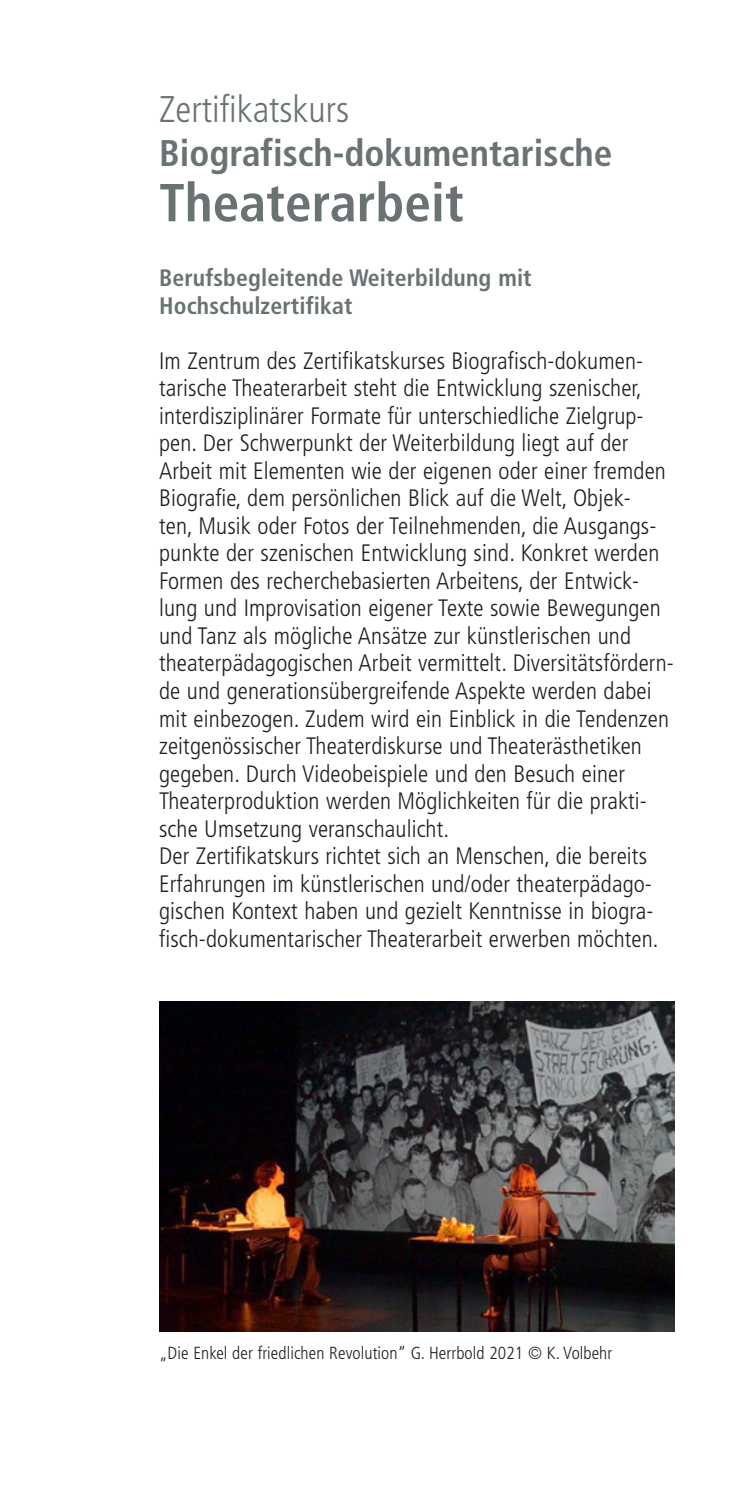
<style>
.page{position:relative;width:745px;height:1489px;background:#fff}
.page>*{position:absolute;margin:0;border:0;box-sizing:border-box;transform-origin:0 0}
.t1{font:700 condensed 53.5px "Frutiger LT Std";color:#697374}
.t2{font:700 condensed 37px "Frutiger LT Std";color:#697374}
.t3{font:300 condensed 37px "Frutiger LT Std";color:#697374}
.fliesstext_D{font:300 condensed 23.75px/27.5px "Frutiger LT Std";letter-spacing:.005em;color:#231f20}
.fliesstext_D_BLOCK{font:300 condensed 23.75px/27.5px "Frutiger LT Std";letter-spacing:.005em;color:#231f20}
.bold_grau{font:700 condensed 23.75px/27.5px "Frutiger LT Std";letter-spacing:.005em;color:#697374}
.impressum{font:300 condensed 17.5px "Frutiger LT Std";letter-spacing:.005em;color:#231f20}
</style>
<div class="page">
<img style="left:159px;top:1001px;width:514px;height:330px">
<p class="t3" style="left:159px;top:88px;width:191px">Zertifikatskurs</p>
<p class="t2" style="left:159px;top:131px;width:454px">Biografisch-dokumentarische</p>
<p class="t1" style="left:159px;top:171px;width:306px">Theaterarbeit</p>
<p class="bold_grau" style="left:159px;top:264px;width:374px">Berufsbegleitende Weiterbildung mit<br>Hochschulzertifikat</p>
<p class="fliesstext_D" style="left:159px;top:347px;width:516px">Im Zentrum des Zertifikatskurses Biografisch-dokumen&shy;tarische Theaterarbeit steht die Entwicklung szenischer, interdisziplinärer Formate für unterschiedliche Zielgrup&shy;pen. Der Schwerpunkt der Weiterbildung liegt auf der Arbeit mit Elementen wie der eigenen oder einer fremden Biografie, dem persönlichen Blick auf die Welt, Objek-<br>ten, Musik oder Fotos der Teilnehmenden, die Ausgangs&shy;punkte der szenischen Entwicklung sind. Konkret werden Formen des recherchebasierten Arbeitens, der Entwick&shy;lung und Improvisation eigener Texte sowie Bewegungen und Tanz als mögliche Ansätze zur künstlerischen und theaterpädagogischen Arbeit vermittelt. Diversitätsfördern&shy;de und generationsübergreifende Aspekte werden dabei mit einbezogen. Zudem wird ein Einblick in die Tendenzen zeitgenössischer Theaterdiskurse und Theaterästhetiken gegeben. Durch Videobeispiele und den Besuch einer Theaterproduktion werden Möglichkeiten für die prakti&shy;sche Umsetzung veranschaulicht.</p>
<p class="fliesstext_D_BLOCK" style="left:159px;top:842px;width:500px">Der Zertifikatskurs richtet sich an Menschen, die bereits Erfahrungen im künstlerischen und/oder theaterpädago&shy;gischen Kontext haben und gezielt Kenntnisse in biogra&shy;fisch-dokumentarischer Theaterarbeit erwerben möchten.</p>
<p class="impressum" style="left:159px;top:1343px;width:454px">„Die Enkel der friedlichen Revolution“ G. Herrbold 2021 © K. Volbehr</p>
</div>
